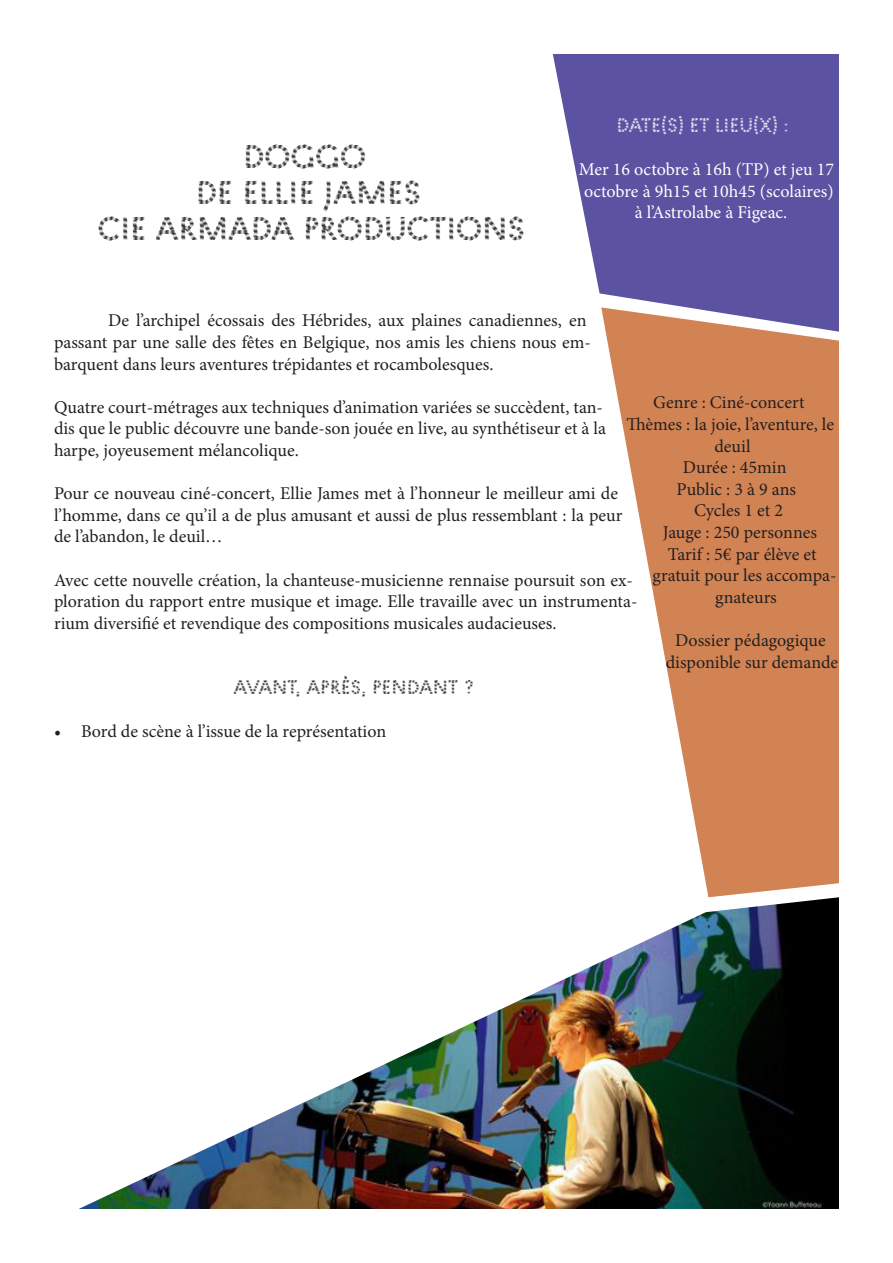
<style>
.page{position:relative;width:893px;height:1263px;background:#fff}
.page>*{position:absolute;margin:0;border:0;box-sizing:border-box;transform-origin:0 0}
.t1{font:30px "Pattern No 5 Coarse";color:#231f20}
.t2{font:18px/21.6px "Minion Pro";color:#231f20}
.t3{font:18px/21.6px "Minion Pro";color:#fff;text-align:center}
.t4{font:18px "Pattern No 5 Coarse";color:#231f20}
.t5{font:18px "Pattern No 5 Coarse";color:#fff}
</style>
<div class="page">
<svg style="left:553px;top:54px;width:286px;height:253px;background:#6a62aa"></svg>
<svg style="left:601px;top:307px;width:238px;height:590px;fill:#d28354"></svg>
<img style="left:79px;top:897px;width:760px;height:312px">
<p class="t1" style="left:243px;top:135px;width:124px">DOGGO</p>
<p class="t1" style="left:196px;top:171px;width:227px">DE ELLIE JAMES</p>
<p class="t1" style="left:98px;top:207px;width:429px">CIE ARMADA PRODUCTIONS</p>
<p class="t5" style="left:617px;top:112px;width:174px">DATE(S) ET LIEU(X) :</p>
<p class="t3" style="left:579px;top:159px;width:257px">Mer 16 octobre à 16h (TP) et jeu 17 octobre à 9h15 et 10h45 (scolaires) à l’Astrolabe à Figeac.</p>
<p class="t2" style="left:54px;top:310px;width:539px;text-indent:54px">De l’archipel écossais des Hébrides, aux plaines canadiennes, en passant par une salle des fêtes en Belgique, nos amis les chiens nous em&shy;barquent dans leurs aventures trépidantes et rocambolesques.</p>
<p class="t2" style="left:54px;top:396px;width:553px">Quatre court-métrages aux techniques d’animation variées se succèdent, tan&shy;dis que le public découvre une bande-son jouée en live, au synthétiseur et à la harpe, joyeusement mélancolique.</p>
<p class="t2" style="left:54px;top:483px;width:570px">Pour ce nouveau ciné-concert, Ellie James met à l’honneur le meilleur ami de l’homme, dans ce qu’il a de plus amusant et aussi de plus ressemblant : la peur de l’abandon, le deuil…</p>
<p class="t2" style="left:54px;top:569px;width:585px">Avec cette nouvelle création, la chanteuse-musicienne rennaise poursuit son ex&shy;ploration du rapport entre musique et image. Elle travaille avec un instrumenta&shy;rium diversifié et revendique des compositions musicales audacieuses.</p>
<p class="t2" style="left:653px;top:392px;width:153px">Genre : Ciné-concert</p>
<p class="t2" style="left:626px;top:414px;width:209px;text-align:center">Thèmes : la joie, l’aventure, le deuil</p>
<p class="t2" style="left:683px;top:457px;width:105px">Durée : 45min</p>
<p class="t2" style="left:677px;top:478px;width:121px">Public : 3 à 9 ans</p>
<p class="t2" style="left:694px;top:500px;width:90px">Cycles 1 et 2</p>
<p class="t2" style="left:663px;top:522px;width:156px">Jauge : 250 personnes</p>
<p class="t2" style="left:653px;top:543px;width:185px;text-align:center">Tarif : 5€ par élève et gratuit pour les accompa&shy;gnateurs</p>
<p class="t2" style="left:666px;top:630px;width:174px;text-align:center">Dossier pédagogique disponible sur demande</p>
<p class="t4" style="left:233px;top:674px;width:243px">AVANT, APRÈS, PENDANT ?</p>
<p class="t2" style="left:54px;top:720px;width:334px">• Bord de scène à l’issue de la représentation</p>
</div>
